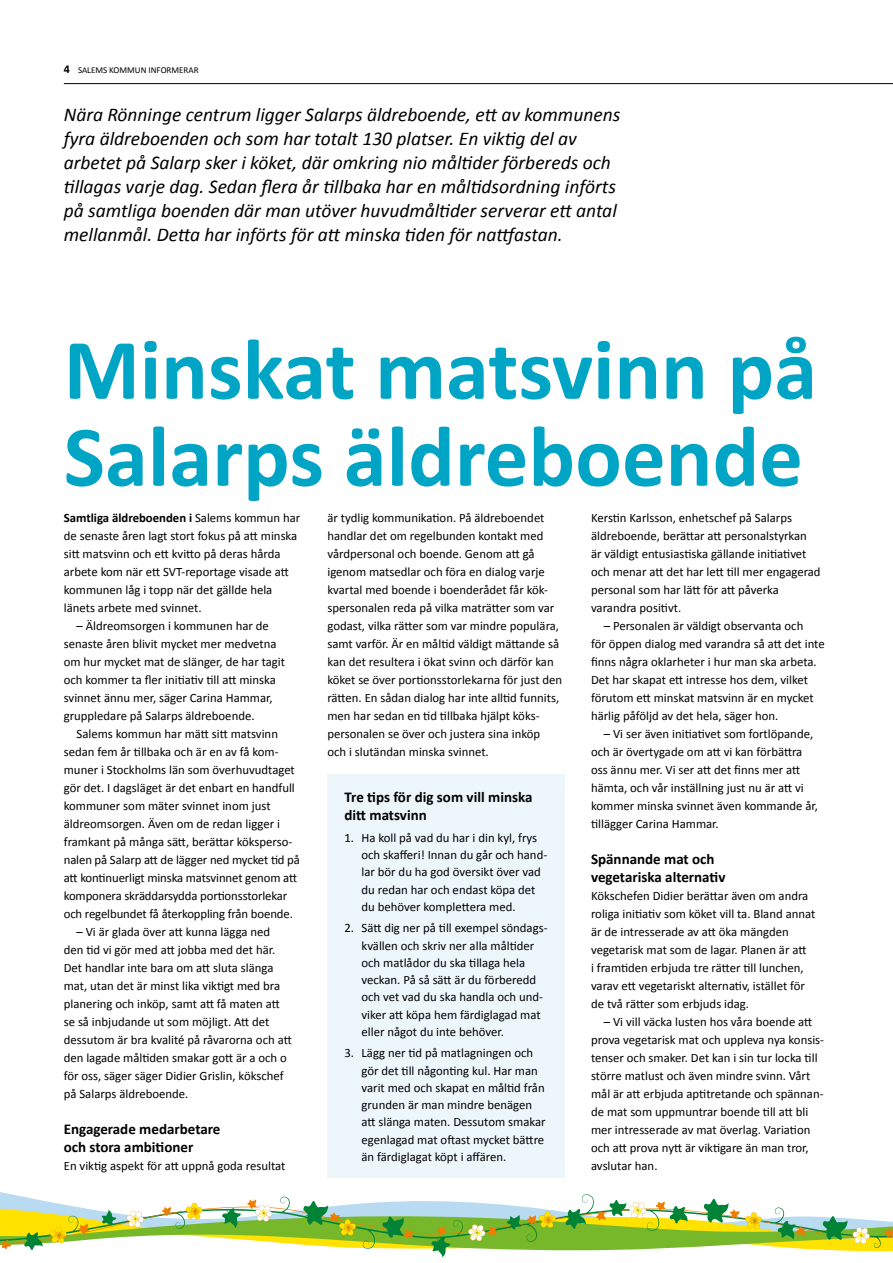
<style>
.page{position:relative;width:893px;height:1263px;background:#fff}
.page>*{position:absolute;margin:0;border:0;box-sizing:border-box;transform-origin:0 0}
.t1{font:700 87px/87px "Calibri";color:#00a5c6}
.t2{font:italic 19.5px/24px "Calibri";color:#000}
.t3{font:700 15px/18px "Calibri";color:#000}
.t4{font:12.75px/18px "Calibri";color:#000}
.t5{font:9px "Calibri";color:#000}
.s1{font-weight:700;font-size:12px}
.s2{font-weight:700}
</style>
<div class="page">
<svg style="left:0;top:1198px;width:893px;height:59px"></svg>
<hr style="left:64px;top:83px;width:829px;height:1px;background:#000">
<div style="left:327px;top:774px;width:238px;height:404px;background:#edf7fb"></div>
<p class="t5" style="left:64px;top:64px;width:136px"><span class="s1">4</span> SALEMS KOMMUN INFORMERAR</p>
<p class="t2" style="left:64px;top:102px;width:558px">Nära Rönninge centrum ligger Salarps äldreboende, ett av -kommunens fyra äldreboenden och som har totalt 130 platser. En viktig del av arbetet på Salarp sker i köket, där omkring nio måltider förbereds och tillagas varje dag. Sedan flera år tillbaka har en måltidsordning införts på samtliga boenden där man utöver huvudmåltider serverar ett antal mellanmål. Detta har införts för att minska tiden för nattfastan.</p>
<h1 class="t1" style="left:64px;top:322px;width:755px">Minskat matsvinn på<br>Salarps äldreboende</h1>
<p class="t4" style="left:64px;top:508px;width:238px"><span class="s2">Samtliga äldreboenden i</span> Salems kommun har de senaste åren lagt stort fokus på att minska sitt matsvinn och ett kvitto på deras hårda arbete kom när ett SVT-reportage visade att kommunen låg i topp när det gällde hela länets arbete med svinnet.</p>
<p class="t4" style="left:64px;top:616px;width:223px;text-indent:13px">– Äldreomsorgen i kommunen har de senaste åren blivit mycket mer medvetna om hur mycket mat de slänger, de har tagit och kommer ta fler initiativ till att minska svinnet ännu mer, säger Carina Hammar, gruppledare på Salarps äldreboende.</p>
<p class="t4" style="left:64px;top:724px;width:238px;text-indent:13px">Salems kommun har mätt sitt matsvinn sedan fem år tillbaka och är en av få kom&shy;muner i Stockholms län som överhuvudtaget gör det. I dagsläget är det enbart en handfull kommuner som mäter svinnet inom just äldreomsorgen. Även om de redan ligger i framkant på många sätt, berättar köksperso&shy;nalen på Salarp att de lägger ned mycket tid på att kontinuerligt minska matsvinnet genom att komponera skräddarsydda portionsstorlekar och regelbundet få återkoppling från boende.</p>
<p class="t4" style="left:64px;top:922px;width:229px;text-indent:13px">– Vi är glada över att kunna lägga ned den tid vi gör med att jobba med det här.<br>Det handlar inte bara om att sluta slänga mat, utan det är minst lika viktigt med bra planering och inköp, samt att få maten att se så inbjudande ut som möjligt. Att det dessutom är bra kvalité på råvarorna och att den lagade måltiden smakar gott är a och o för oss, säger säger Didier Grislin, kökschef på Salarps äldreboende.</p>
<p class="t3" style="left:64px;top:1119px;width:158px">Engagerade medarbetare och stora ambitioner</p>
<p class="t4" style="left:64px;top:1156px;width:223px">En viktig aspekt för att uppnå goda resultat</p>
<p class="t4" style="left:327px;top:508px;width:236px">är tydlig kommunikation. På äldreboendet handlar det om regelbunden kontakt med vårdpersonal och boende. Genom att gå igenom matsedlar och föra en dialog varje kvartal med boende i boenderådet får kök&shy;spersonalen reda på vilka maträtter som var godast, vilka rätter som var mindre populära, samt varför. Är en måltid väldigt mättande så kan det resultera i ökat svinn och därför kan köket se över portionsstorlekarna för just den rätten. En sådan dialog har inte alltid funnits, men har sedan en tid tillbaka hjälpt köks&shy;personalen se över och justera sina inköp<br>och i slutändan minska svinnet.</p>
<p class="t4" style="left:591px;top:508px;width:231px">Kerstin Karlsson, enhetschef på Salarps äldreboende, berättar att personalstyrkan är väldigt entusiastiska gällande initiativet och menar att det har lett till mer engagerad personal som har lätt för att påverka varandra positivt.</p>
<p class="t4" style="left:591px;top:616px;width:235px;text-indent:13px">– Personalen är väldigt observanta och<br>för öppen dialog med varandra så att det inte finns några oklarheter i hur man ska arbeta.<br>Det har skapat ett intresse hos dem, vilket förutom ett minskat matsvinn är en mycket härlig påföljd av det hela, säger hon.</p>
<p class="t4" style="left:591px;top:724px;width:229px;text-indent:13px">– Vi ser även initiativet som fortlöpande, och är övertygade om att vi kan förbättra oss ännu mer. Vi ser att det finns mer att hämta, och vår inställning just nu är att vi kommer minska svinnet även kommande år, tillägger Carina Hammar.</p>
<p class="t3" style="left:591px;top:849px;width:136px">Spännande mat och vegetariska alternativ</p>
<p class="t4" style="left:591px;top:886px;width:226px">Kökschefen Didier berättar även om andra roliga initiativ som köket vill ta. Bland annat är de intresserade av att öka mängden vegetarisk mat som de lagar. Planen är att<br>i framtiden erbjuda tre rätter till lunchen, varav ett vegetariskt alternativ, istället för de två rätter som erbjuds idag.</p>
<p class="t4" style="left:591px;top:1012px;width:235px;text-indent:13px">– Vi vill väcka lusten hos våra boende att prova vegetarisk mat och uppleva nya konsis&shy;tenser och smaker. Det kan i sin tur locka till större matlust och även mindre svinn. Vårt mål är att erbjuda aptitretande och spännan&shy;de mat som uppmuntrar boende till att bli mer intresserade av mat överlag. Variation och att prova nytt är viktigare än man tror, avslutar han.</p>
<p class="t3" style="left:344px;top:788px;width:189px">Tre tips för dig som vill minska ditt matsvinn</p>
<p class="t4" style="left:362px;top:828px;width:187px;line-height:17.2px;text-indent:-17px">1. Ha koll på vad du har i din kyl, frys och skafferi! Innan du går och hand&shy;lar bör du ha god översikt över vad du redan har och endast köpa det du behöver komplettera med.</p>
<p class="t4" style="left:362px;top:919px;width:188px;line-height:17.2px;text-indent:-17px">2. Sätt dig ner på till exempel söndags&shy;kvällen och skriv ner alla måltider och matlådor du ska tillaga hela veckan. På så sätt är du förberedd och vet vad du ska handla och und&shy;viker att köpa hem färdiglagad mat eller något du inte behöver.</p>
<p class="t4" style="left:362px;top:1044px;width:186px;line-height:17.2px;text-indent:-17px">3. Lägg ner tid på matlagningen och gör det till någonting kul. Har man varit med och skapat en måltid från grunden är man mindre benägen att slänga maten. Dessutom smakar egenlagad mat oftast mycket bättre än färdiglagat köpt i affären.</p>
</div>
